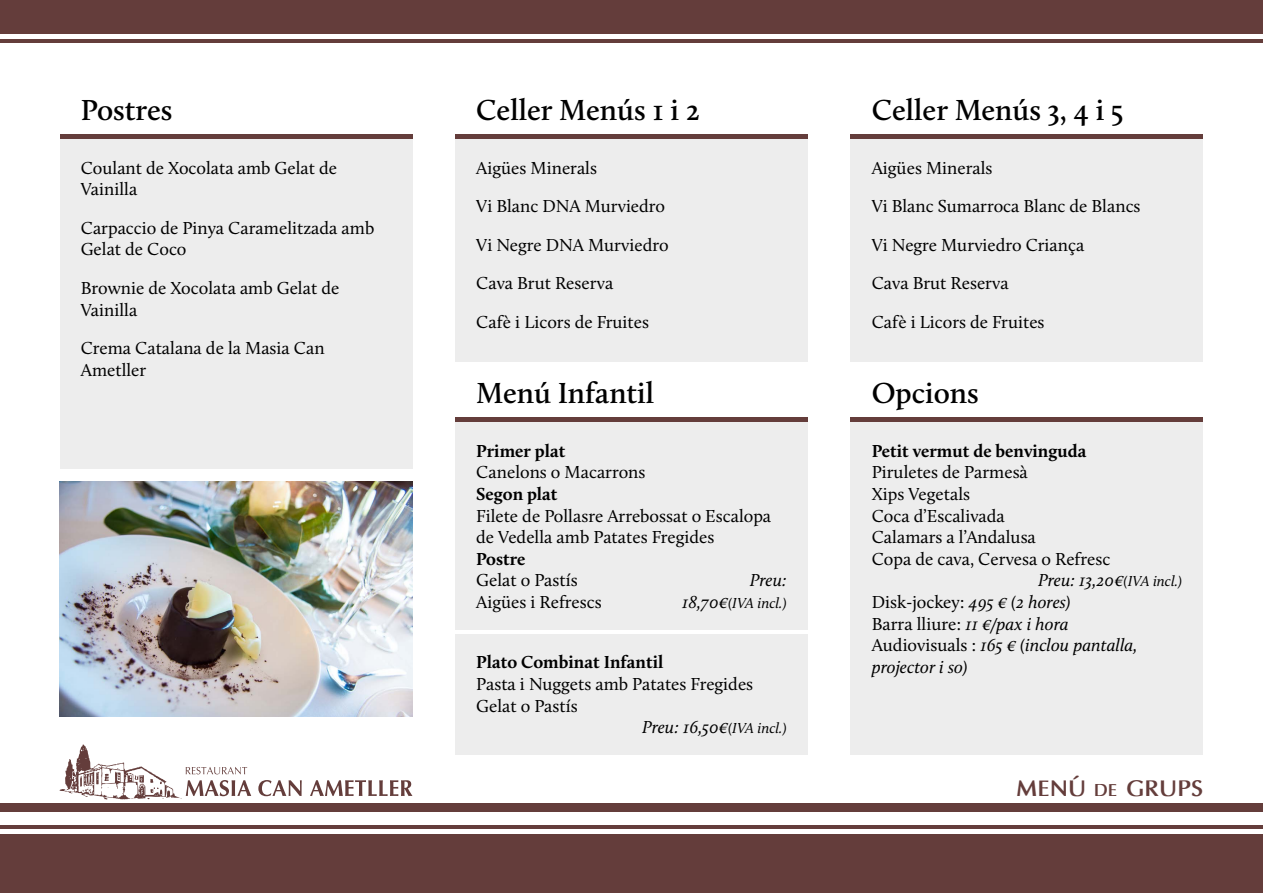
<style>
.page{position:relative;width:1263px;height:893px;background:#fff}
.page>*{position:absolute;margin:0;border:0;box-sizing:border-box;transform-origin:0 0}
.t1{font:600 30px "Calluna";color:#000}
.t2{font:700 22.5px "Optima";color:#643d3b}
.t3{font:18px/38.5px "Calluna";color:#000}
.t4{font:italic 18px "Calluna";color:#000}
.t5{font:700 18px "Calluna";color:#000}
.t6{font:italic 15px "Calluna";color:#000}
.s1{font-size:18px}
.s2{font-size:15px}
.s3{font-style:italic}
.s4{font-style:normal}
.s5{font-size:17.4px}
</style>
<div class="page">
<div style="left:0;top:804px;width:1263px;height:89px;background:#643d3b"></div>
<div style="left:0;top:812px;width:1263px;height:13px;background:#fff"></div>
<hr style="left:0;top:829px;width:1263px;height:4px;background:#fff">
<svg style="left:258px;top:780px;width:44px;height:16px"></svg>
<svg style="left:310px;top:780px;width:102px;height:16px"></svg>
<svg style="left:60px;top:744px;width:191px;height:56px"></svg>
<div style="left:0;top:0;width:1263px;height:43px;background:#643d3b"></div>
<hr style="left:0;top:34px;width:1263px;height:4px;background:#fff">
<div style="left:60px;top:139px;width:352px;height:329px;background:#ededed"></div>
<div style="left:455px;top:139px;width:353px;height:222px;background:#ededed"></div>
<div style="left:455px;top:422px;width:353px;height:207px;background:#ededed"></div>
<div style="left:850px;top:422px;width:353px;height:332px;background:#ededed"></div>
<div style="left:455px;top:634px;width:353px;height:120px;background:#ededed"></div>
<div style="left:850px;top:139px;width:353px;height:222px;background:#ededed"></div>
<hr style="left:60px;top:135px;width:352px;height:4px;background:#643d3b">
<hr style="left:455px;top:135px;width:353px;height:4px;background:#643d3b">
<hr style="left:455px;top:418px;width:353px;height:4px;background:#643d3b">
<hr style="left:850px;top:418px;width:353px;height:4px;background:#643d3b">
<hr style="left:850px;top:135px;width:353px;height:4px;background:#643d3b">
<img style="left:60px;top:481px;width:352px;height:236px">
<h1 class="t1" style="left:81px;top:91px;width:93px">Postres</h1>
<h1 class="t1" style="left:476px;top:91px;width:225px">Celler Menús 1 i 2</h1>
<p class="t3" style="left:81px;top:157px;width:258px;line-height:21.6px">Coulant de Xocolata amb Gelat de<br>Vainilla</p>
<p class="t3" style="left:81px;top:217px;width:295px;line-height:21.6px">Carpaccio de Pinya Caramelitzada amb<br>Gelat de Coco</p>
<p class="t3" style="left:81px;top:277px;width:260px;line-height:21.6px">Brownie de Xocolata amb Gelat de<br>Vainilla</p>
<p class="t3" style="left:81px;top:337px;width:245px;line-height:21.6px">Crema Catalana de la Masia Can<br>Ametller</p>
<p class="t3" style="left:476px;top:148px;width:194px">Aigües Minerals<br>Vi Blanc DNA Murviedro<br>Vi Negre DNA Murviedro<br>Cava Brut Reserva<br>Cafè i Licors de Fruites</p>
<h1 class="t1" style="left:872px;top:91px;width:253px">Celler Menús 3, 4 i 5</h1>
<p class="t3" style="left:872px;top:148px;width:270px">Aigües Minerals<br>Vi Blanc Sumarroca Blanc de Blancs<br>Vi Negre Murviedro Criança<br>Cava Brut Reserva<br>Cafè i Licors de Fruites</p>
<h1 class="t1" style="left:476px;top:375px;width:180px">Menú Infantil</h1>
<h1 class="t1" style="left:872px;top:375px;width:109px">Opcions</h1>
<p class="t5" style="left:476px;top:440px;width:91px">Primer plat</p>
<p class="t3" style="left:476px;top:453px;width:171px">Canelons o Macarrons</p>
<p class="t5" style="left:476px;top:483px;width:83px">Segon plat</p>
<p class="t3" style="left:476px;top:505px;width:296px;line-height:21.6px">Filete de Pollasre Arrebossat o Escalopa de Vedella amb Patates Fregides</p>
<p class="t5" style="left:476px;top:548px;width:51px">Postre</p>
<p class="t3" style="left:476px;top:561px;width:103px">Gelat o Pastís</p>
<p class="t4" style="left:750px;top:569px;width:38px">Preu:</p>
<p class="t3" style="left:476px;top:582px;width:127px">Aigües i Refrescs</p>
<p class="t6" style="left:682px;top:594px;width:106px"><span class="s1">18,70€</span>(IVA incl.)</p>
<p class="t5" style="left:872px;top:440px;width:216px">Petit vermut de benvinguda</p>
<p class="t3" style="left:872px;top:453px;width:158px">Piruletes de Parmesà</p>
<p class="t3" style="left:872px;top:474px;width:100px">Xips Vegetals</p>
<p class="t3" style="left:872px;top:496px;width:135px">Coca d’Escalivada</p>
<p class="t3" style="left:872px;top:518px;width:166px">Calamars a l’Andalusa</p>
<p class="t3" style="left:872px;top:539px;width:240px">Copa de cava, Cervesa o Refresc</p>
<p class="t4" style="left:1038px;top:569px;width:145px">Preu: 13,20€<span class="s2">(IVA incl.)</span></p>
<p class="t3" style="left:872px;top:582px;width:200px">Disk-jockey: <span class="s3">495 € (2 hores)</span></p>
<p class="t3" style="left:872px;top:604px;width:198px">Barra lliure: <span class="s3">11 €/pax i hora</span></p>
<p class="t4" style="left:872px;top:634px;width:267px"><span class="s4">Audiovisuals :</span> 165 € (inclou pantalla,</p>
<p class="t5" style="left:476px;top:651px;width:189px">Plato Combinat Infantil</p>
<p class="t4" style="left:872px;top:656px;width:97px">projector i so)</p>
<p class="t3" style="left:476px;top:664px;width:278px">Pasta i Nuggets amb Patates Fregides</p>
<p class="t3" style="left:476px;top:686px;width:103px">Gelat o Pastís</p>
<p class="t4" style="left:642px;top:716px;width:146px">Preu: 16,50€<span class="s2">(IVA incl.)</span></p>
<p class="t2" style="left:1016px;top:775px;width:188px">MENÚ <span class="s5">DE</span> GRUPS</p>
</div>
